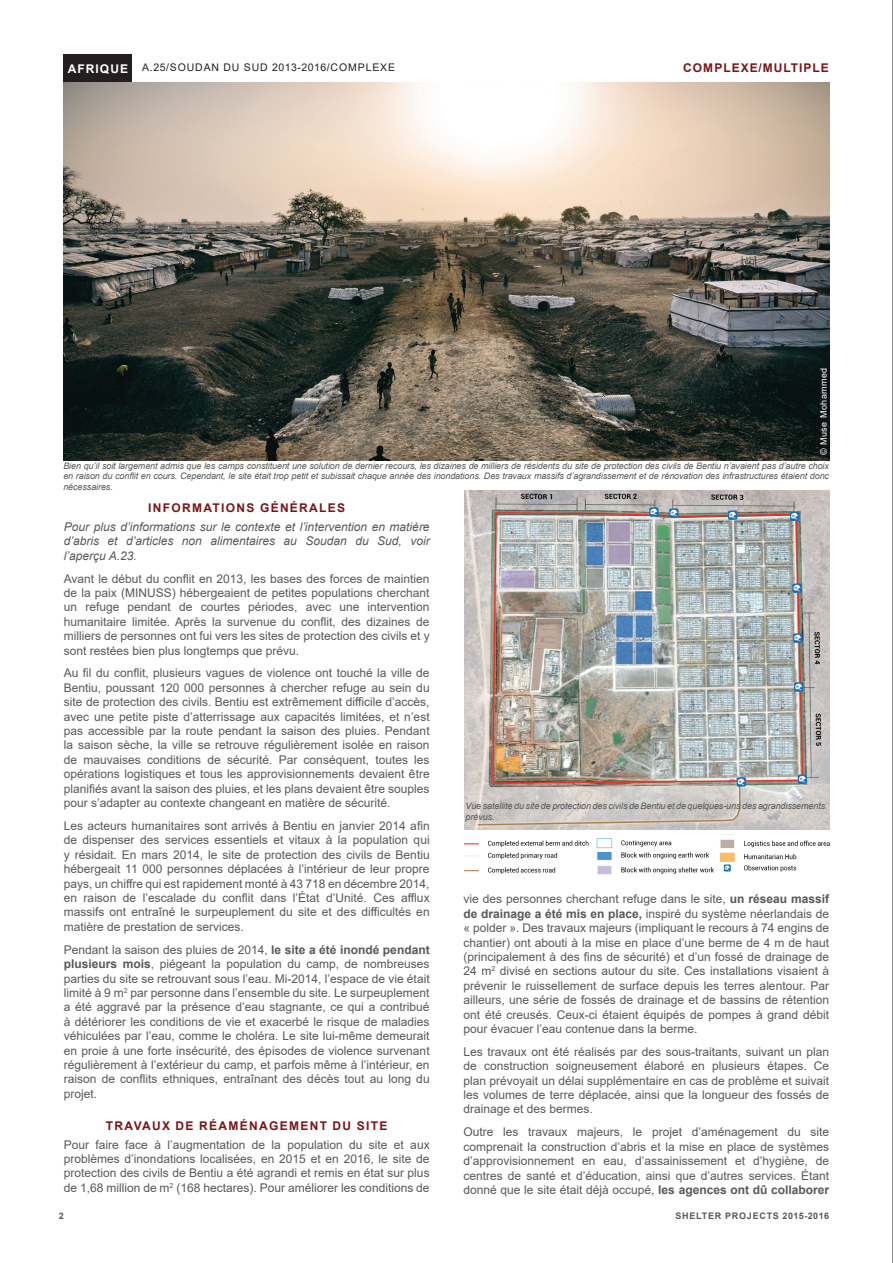
<style>
.page{position:relative;width:893px;height:1263px;background:#fff}
.page>*{position:absolute;margin:0;border:0;box-sizing:border-box;transform-origin:0 0}
.t1{font:12px/14.4px "Arial";color:#57585a;text-align:justify}
.t2{font:italic 12px/14.4px "Arial";color:#57585a;text-align:justify}
.HEADINGS{font:700 12px "Arial";letter-spacing:.11em;color:#7b1517}
.HEADINGS-2{font:700 12px "Arial";letter-spacing:.085em;color:#7b1517}
.t3{font:10.5px "Arial";letter-spacing:.085em;color:#231f20}
.t4{font:italic 9px/10.8px "Arial";letter-spacing:-.01em;color:#57585a;text-align:justify}
.t5{font:700 9px "Arial";letter-spacing:.085em;color:#57585a}
.t6{font:9px "Arial";letter-spacing:.05em;color:#fff}
.s1{font-weight:700;font-size:12px;color:#fff}
.s2{font-weight:700}
</style>
<div class="page">
<hr style="left:892px;top:0;width:1px;height:1263px;background:#231f20">
<div style="left:64px;top:54px;width:68px;height:28px;background:#231f20"></div>
<img style="left:64px;top:82px;width:765px;height:378px">
<div style="left:816px;top:365px;width:15px;height:93px;background:#0c1415"></div>
<img style="left:464px;top:490px;width:366px;height:340px">
<img style="left:464px;top:840px;width:125px;height:34px">
<img style="left:597px;top:852px;width:117px;height:23px">
<img style="left:720px;top:834px;width:110px;height:38px">
<img style="left:596px;top:838px;width:76px;height:11px">
<p class="t3" style="left:68px;top:60px;width:329px"><span class="s1">AFRIQUE</span> A.25/SOUDAN DU SUD 2013-2016/COMPLEXE</p>
<p class="HEADINGS-2" style="left:683px;top:60px;width:147px">COMPLEXE/MULTIPLE</p>
<p class="t6" style="left:817px;top:455px;width:89px;rotate:-90deg">© Muse Mohammed</p>
<p class="t4" style="left:63px;top:460px;width:767px">Bien qu’il soit largement admis que les camps constituent une solution de dernier recours, les dizaines de milliers de résidents du site de protection des civils de Bentiu n’avaient pas d’autre choix en raison du conflit en cours. Cependant, le site était trop petit et subissait chaque année des inondations. Des travaux massifs d’agrandissement et de rénovation des infrastructures étaient donc nécessaires.</p>
<p class="HEADINGS" style="left:148px;top:499px;width:199px">INFORMATIONS GÉNÉRALES</p>
<p class="t2" style="left:64px;top:520px;width:367px">Pour plus d’informations sur le contexte et l’intervention en matière d’abris et d’articles non alimentaires au Soudan du Sud, voir l’aperçu A.23.</p>
<p class="t1" style="left:64px;top:571px;width:367px">Avant le début du conflit en 2013, les bases des forces de maintien de la paix (MINUSS) hébergeaient de petites populations cherchant un refuge pendant de courtes périodes, avec une intervention humanitaire limitée. Après la survenue du conflit, des dizaines de milliers de personnes ont fui vers les sites de protection des civils et y sont restées bien plus longtemps que prévu.</p>
<p class="t1" style="left:64px;top:666px;width:367px">Au fil du conflit, plusieurs vagues de violence ont touché la ville de Bentiu, poussant 120 000 personnes à chercher refuge au sein du site de protection des civils. Bentiu est extrêmement difficile d’accès, avec une petite piste d’atterrissage aux capacités limitées, et n’est pas accessible par la route pendant la saison des pluies. Pendant la saison sèche, la ville se retrouve régulièrement isolée en raison de mauvaises conditions de sécurité. Par conséquent, toutes les opérations logistiques et tous les approvisionnements devaient être planifiés avant la saison des pluies, et les plans devaient être souples pour s’adapter au contexte changeant en matière de sécurité.</p>
<p class="t1" style="left:64px;top:818px;width:367px">Les acteurs humanitaires sont arrivés à Bentiu en janvier 2014 afin de dispenser des services essentiels et vitaux à la population qui y résidait. En mars 2014, le site de protection des civils de Bentiu hébergeait 11 000 personnes déplacées à l’intérieur de leur propre pays, un chiffre qui est rapidement monté à 43 718 en décembre 2014, en raison de l’escalade du conflit dans l’État d’Unité. Ces afflux massifs ont entraîné le surpeuplement du site et des difficultés en matière de prestation de services.</p>
<p class="t1" style="left:64px;top:942px;width:367px">Pendant la saison des pluies de 2014, <span class="s2">le site a été inondé pendant plusieurs mois</span>, piégeant la population du camp, de nombreuses parties du site se retrouvant sous l’eau. Mi-2014, l’espace de vie était limité à 9 m<sup>2</sup> par personne dans l’ensemble du site. Le surpeuplement a été aggravé par la présence d’eau stagnante, ce qui a contribué à détériorer les conditions de vie et exacerbé le risque de maladies véhiculées par l’eau, comme le choléra. Le site lui-même demeurait en proie à une forte insécurité, des épisodes de violence survenant régulièrement à l’extérieur du camp, et parfois même à l’intérieur, en raison de conflits ethniques, entraînant des décès tout au long du projet.</p>
<p class="HEADINGS" style="left:106px;top:1117px;width:283px">TRAVAUX DE RÉAMÉNAGEMENT DU SITE</p>
<p class="t1" style="left:64px;top:1137px;width:367px">Pour faire face à l’augmentation de la population du site et aux problèmes d’inondations localisées, en 2015 et en 2016, le site de protection des civils de Bentiu a été agrandi et remis en état sur plus de 1,68 million de m<sup>2</sup> (168 hectares). Pour améliorer les conditions de</p>
<p class="t4" style="left:466px;top:800px;width:361px">Vue satellite du site de protection des civils de Bentiu et de quelques-uns des agrandissements prévus.</p>
<p class="t1" style="left:463px;top:892px;width:367px">vie des personnes cherchant refuge dans le site, <span class="s2">un réseau massif de drainage a été mis en place,</span> inspiré du système néerlandais de « polder ». Des travaux majeurs (impliquant le recours à 74 engins de chantier) ont abouti à la mise en place d’une berme de 4 m de haut (principalement à des fins de sécurité) et d’un fossé de drainage de 24 m<sup>2</sup> divisé en sections autour du site. Ces installations visaient à prévenir le ruissellement de surface depuis les terres alentour. Par ailleurs, une série de fossés de drainage et de bassins de rétention ont été creusés. Ceux-ci étaient équipés de pompes à grand débit pour évacuer l’eau contenue dans la berme.</p>
<p class="t1" style="left:463px;top:1044px;width:367px">Les travaux ont été réalisés par des sous-traitants, suivant un plan de construction soigneusement élaboré en plusieurs étapes. Ce plan prévoyait un délai supplémentaire en cas de problème et suivait les volumes de terre déplacée, ainsi que la longueur des fossés de drainage et des bermes.</p>
<p class="t1" style="left:463px;top:1125px;width:367px">Outre les travaux majeurs, le projet d’aménagement du site comprenait la construction d’abris et la mise en place de systèmes d’approvisionnement en eau, d’assainissement et d’hygiène, de centres de santé et d’éducation, ainsi que d’autres services. Étant donné que le site était déjà occupé, <span class="s2">les agences ont dû collaborer</span></p>
<p class="t5" style="left:59px;top:1210px;width:7px">2</p>
<p class="t5" style="left:675px;top:1210px;width:155px">SHELTER PROJECTS 2015-2016</p>
</div>
